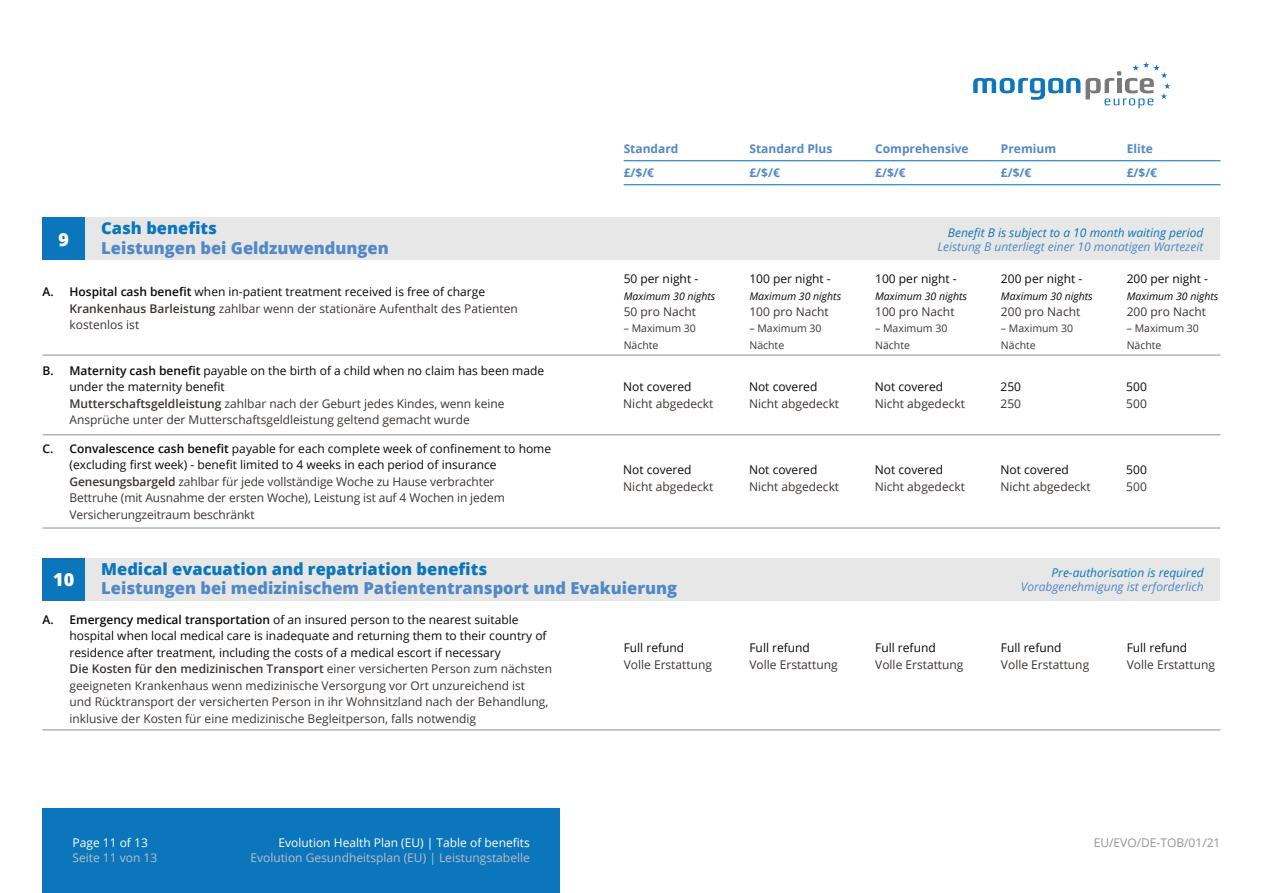
<style>
.page{position:relative;width:1263px;height:893px;background:#fff}
.page>*{position:absolute;margin:0;border:0;box-sizing:border-box;transform-origin:0 0}
.t1{font:800 18px "Open Sans";color:#fff}
.t2{font:800 16.5px/19.8px "Open Sans";color:#5188c7}
.t3{font:800 16.5px "Open Sans";color:#0c76bd}
.t4{font:12px/16.5px "Open Sans";color:#3b3532}
.t5{font:12px "Open Sans";color:#0c0806}
.t6{font:italic 12px/14.4px "Open Sans";color:#5188c7;text-align:right}
.t7{font:700 12px "Open Sans";color:#5188c7}
.t8{font:12px "Open Sans";color:#bcbdc0}
.t9{font:12px "Open Sans";color:#fff}
.t10{font:12px "Open Sans";color:#939598}
.t11{font:10.5px/16.5px "Open Sans";color:#3b3532}
.t12{font:italic 10.5px "Open Sans";color:#0c0806}
.s1{color:#0c76bd}
.s2{font-weight:600}
.s3{font-weight:600;color:#0c0806}
.s4{color:#0c0806}
</style>
<div class="page">
<div style="left:43px;top:808px;width:517px;height:85px;background:#0c76bd"></div>
<svg style="left:973px;top:62px;width:197px;height:46px"></svg>
<hr style="left:624px;top:184px;width:596px;height:1px;background:#0c76bd">
<hr style="left:624px;top:160px;width:596px;height:1px;background:#0c76bd">
<div style="left:43px;top:218px;width:1177px;height:42px;background:#e6e7e6"></div>
<div style="left:43px;top:218px;width:42px;height:42px;background:#0c76bd"></div>
<hr style="left:43px;top:355px;width:1177px;height:1px;background:#939598">
<hr style="left:43px;top:434px;width:1177px;height:1px;background:#939598">
<div style="left:43px;top:558px;width:1177px;height:43px;background:#e6e7e6"></div>
<div style="left:43px;top:558px;width:42px;height:43px;background:#0c76bd"></div>
<hr style="left:43px;top:729px;width:1177px;height:1px;background:#939598">
<hr style="left:43px;top:527px;width:1177px;height:2px;background:#939598">
<p class="t7" style="left:624px;top:141px;width:56px">Standard</p>
<p class="t7" style="left:749px;top:141px;width:85px">Standard Plus</p>
<p class="t7" style="left:875px;top:141px;width:95px">Comprehensive</p>
<p class="t7" style="left:1001px;top:141px;width:57px">Premium</p>
<p class="t7" style="left:1127px;top:141px;width:28px">Elite</p>
<p class="t7" style="left:624px;top:165px;width:32px">£/$/€</p>
<p class="t7" style="left:749px;top:165px;width:32px">£/$/€</p>
<p class="t7" style="left:875px;top:165px;width:32px">£/$/€</p>
<p class="t7" style="left:1001px;top:165px;width:32px">£/$/€</p>
<p class="t7" style="left:1127px;top:165px;width:32px">£/$/€</p>
<p class="t1" style="left:59px;top:225px;width:12px">9</p>
<p class="t2" style="left:101px;top:217px;width:289px"><span class="s1">Cash benefits<br></span>Leistungen bei Geldzuwendungen</p>
<p class="t6" style="left:937px;top:225px;width:267px"><span class="s1">Benefit B is subject to a 10 month waiting period<br></span>Leistung B unterliegt einer 10 monatigen Wartezeit</p>
<p class="t5" style="left:43px;top:283px;width:444px"><span class="s2">A. Hospital cash benefit</span> when in-patient treatment received is free of charge</p>
<p class="t4" style="left:70px;top:300px;width:450px"><span class="s2">Krankenhaus Barleistung</span> zahlbar wenn der stationäre Aufenthalt des Patienten kostenlos ist</p>
<p class="t5" style="left:624px;top:271px;width:76px">50 per night -</p>
<p class="t12" style="left:624px;top:289px;width:93px">Maximum 30 nights</p>
<p class="t4" style="left:624px;top:303px;width:74px">50 pro Nacht</p>
<p class="t11" style="left:624px;top:320px;width:74px">– Maximum 30<br>Nächte</p>
<p class="t5" style="left:749px;top:271px;width:83px">100 per night -</p>
<p class="t12" style="left:749px;top:289px;width:93px">Maximum 30 nights</p>
<p class="t5" style="left:875px;top:271px;width:83px">100 per night -</p>
<p class="t12" style="left:875px;top:289px;width:93px">Maximum 30 nights</p>
<p class="t5" style="left:1001px;top:271px;width:83px">200 per night -</p>
<p class="t12" style="left:1001px;top:289px;width:93px">Maximum 30 nights</p>
<p class="t5" style="left:1127px;top:271px;width:83px">200 per night -</p>
<p class="t12" style="left:1127px;top:289px;width:93px">Maximum 30 nights</p>
<p class="t4" style="left:749px;top:303px;width:81px">100 pro Nacht</p>
<p class="t11" style="left:749px;top:320px;width:74px">– Maximum 30<br>Nächte</p>
<p class="t4" style="left:875px;top:303px;width:81px">100 pro Nacht</p>
<p class="t11" style="left:875px;top:320px;width:74px">– Maximum 30<br>Nächte</p>
<p class="t4" style="left:1001px;top:303px;width:81px">200 pro Nacht</p>
<p class="t11" style="left:1001px;top:320px;width:74px">– Maximum 30<br>Nächte</p>
<p class="t4" style="left:1127px;top:303px;width:81px">200 pro Nacht</p>
<p class="t11" style="left:1127px;top:320px;width:74px">– Maximum 30<br>Nächte</p>
<p class="t4" style="left:70px;top:362px;width:476px;text-indent:-27px"><span class="s3">B. Maternity cash benefit</span> <span class="s4">payable on the birth of a child when no claim has been made under the maternity benefit<br></span><span class="s2">Mutterschaftsgeldleistung</span> zahlbar nach der Geburt jedes Kindes, wenn keine Ansprüche unter der Mutterschaftsgeldleistung geltend gemacht wurde</p>
<p class="t4" style="left:70px;top:440px;width:483px;text-indent:-27px"><span class="s3">C. Convalescence cash benefit</span> <span class="s4">payable for each complete week of confinement to home (excluding first week) - benefit limited to 4 weeks in each period of insurance </span><span class="s2">Genesungsbargeld</span> zahlbar für jede vollständige Woche zu Hause verbrachter<br>Bettruhe (mit Ausnahme der ersten Woche), Leistung ist auf 4 Wochen in jedem Versicherungzeitraum beschränkt</p>
<p class="t5" style="left:623px;top:378px;width:70px">Not covered</p>
<p class="t5" style="left:749px;top:378px;width:70px">Not covered</p>
<p class="t5" style="left:875px;top:378px;width:70px">Not covered</p>
<p class="t5" style="left:1000px;top:378px;width:22px">250</p>
<p class="t5" style="left:1126px;top:378px;width:22px">500</p>
<p class="t4" style="left:623px;top:395px;width:92px">Nicht abgedeckt</p>
<p class="t4" style="left:749px;top:395px;width:92px">Nicht abgedeckt</p>
<p class="t4" style="left:875px;top:395px;width:92px">Nicht abgedeckt</p>
<p class="t4" style="left:1000px;top:395px;width:22px">250</p>
<p class="t4" style="left:1126px;top:395px;width:22px">500</p>
<p class="t5" style="left:623px;top:462px;width:70px">Not covered</p>
<p class="t5" style="left:749px;top:462px;width:70px">Not covered</p>
<p class="t5" style="left:875px;top:462px;width:70px">Not covered</p>
<p class="t5" style="left:1000px;top:462px;width:70px">Not covered</p>
<p class="t5" style="left:1126px;top:462px;width:22px">500</p>
<p class="t4" style="left:623px;top:478px;width:92px">Nicht abgedeckt</p>
<p class="t4" style="left:749px;top:478px;width:92px">Nicht abgedeckt</p>
<p class="t4" style="left:875px;top:478px;width:92px">Nicht abgedeckt</p>
<p class="t4" style="left:1000px;top:478px;width:92px">Nicht abgedeckt</p>
<p class="t4" style="left:1126px;top:478px;width:22px">500</p>
<p class="t3" style="left:101px;top:556px;width:387px">Medical evacuation and repatriation benefits</p>
<p class="t2" style="left:101px;top:578px;width:577px">Leistungen bei medizinischem Patiententransport und Evakuierung</p>
<p class="t4" style="left:70px;top:611px;width:484px;text-indent:-27px"><span class="s3">A. Emergency medical transportation</span> <span class="s4">of an insured person to the nearest suitable hospital when local medical care is inadequate and returning them to their country of residence after treatment, including the costs of a medical escort if necessary<br></span><span class="s2">Die Kosten für den medizinischen Transport</span> einer versicherten Person zum nächsten geeigneten Krankenhaus wenn medizinische Versorgung vor Ort unzureichend ist<br>und Rücktransport der versicherten Person in ihr Wohnsitzland nach der Behandlung, inklusive der Kosten für eine medizinische Begleitperson, falls notwendig</p>
<p class="t6" style="left:1021px;top:565px;width:185px"><span class="s1">Pre-authorisation is required<br></span>Vorabgenehmigung ist erforderlich</p>
<p class="t1" style="left:53px;top:566px;width:23px">10</p>
<p class="t5" style="left:624px;top:639px;width:62px">Full refund</p>
<p class="t5" style="left:749px;top:639px;width:62px">Full refund</p>
<p class="t5" style="left:1001px;top:639px;width:62px">Full refund</p>
<p class="t5" style="left:1127px;top:639px;width:62px">Full refund</p>
<p class="t5" style="left:875px;top:639px;width:62px">Full refund</p>
<p class="t4" style="left:624px;top:656px;width:90px">Volle Erstattung</p>
<p class="t4" style="left:749px;top:656px;width:90px">Volle Erstattung</p>
<p class="t4" style="left:875px;top:656px;width:90px">Volle Erstattung</p>
<p class="t4" style="left:1001px;top:656px;width:90px">Volle Erstattung</p>
<p class="t4" style="left:1127px;top:656px;width:90px">Volle Erstattung</p>
<p class="t9" style="left:73px;top:834px;width:77px">Page 11 of 13</p>
<p class="t8" style="left:73px;top:849px;width:86px">Seite 11 von 13</p>
<p class="t9" style="left:278px;top:834px;width:253px">Evolution Health Plan (EU) | Table of benefits</p>
<p class="t10" style="left:1094px;top:834px;width:128px">EU/EVO/DE-TOB/01/21</p>
<p class="t8" style="left:250px;top:849px;width:281px">Evolution Gesundheitsplan (EU) | Leistungstabelle</p>
</div>
